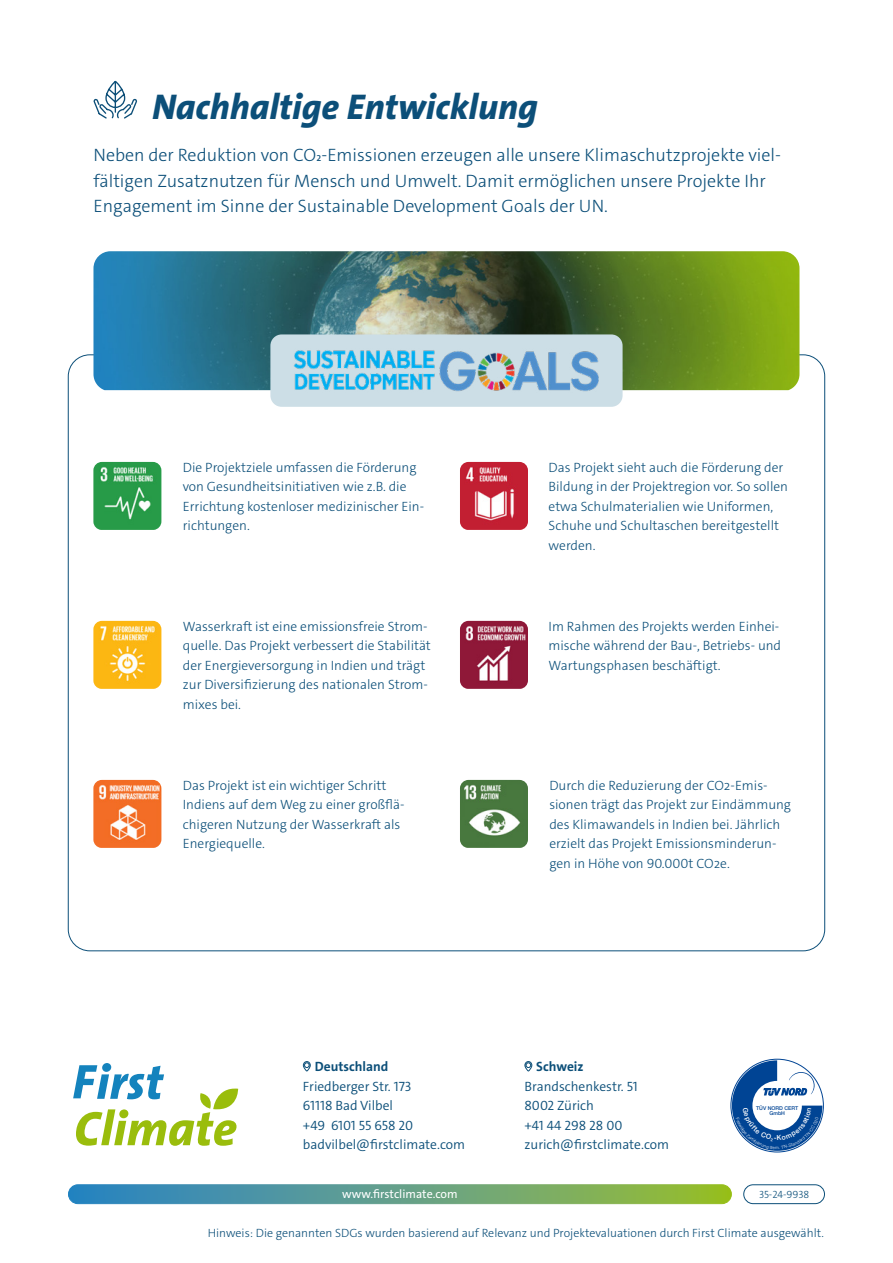
<style>
.page{position:relative;width:893px;height:1263px;background:#fff}
.page>*{position:absolute;margin:0;border:0;box-sizing:border-box;transform-origin:0 0}
.t1{font:italic 800 36px "The Sans C4 s";color:#0c4f79}
.t2{font:300 18px/25.5px "The Sans C4 s";color:#0c4f79}
.t3{font:300 13.5px/19.5px "The Sans C4 s";color:#0c4f79}
.t4{font:300 13.5px/19.5px "The Sans C4 s";color:#0c4f79}
.t5{font:700 13.5px "The Sans C4 s";color:#0c4f79}
.t6{font:300 12px "The Sans C4 s";color:#0c4f79}
.t7{font:12px "The Sans C4 s";color:#fff}
.t8{font:300 10.5px "The Sans C4 s";color:#0c4f79}
.t9{font:500 5.25px/5.2px "Helvetica Neue";color:#004494;text-align:center}
</style>
<div class="page">
<svg style="left:73px;top:1063px;width:165px;height:83px"></svg>
<svg style="left:524px;top:1061px;width:9px;height:11px"></svg>
<svg style="left:303px;top:1061px;width:8px;height:11px"></svg>
<img style="left:93px;top:251px;width:706px;height:139px">
<div style="left:270px;top:334px;width:353px;height:73px;background:#ccdee6;border-radius:11px"></div>
<img style="left:294px;top:350px;width:305px;height:41px">
<img style="left:93px;top:462px;width:68px;height:68px">
<img style="left:93px;top:780px;width:68px;height:68px">
<img style="left:93px;top:621px;width:68px;height:68px">
<img style="left:460px;top:462px;width:68px;height:68px">
<img style="left:460px;top:621px;width:68px;height:68px">
<img style="left:460px;top:780px;width:68px;height:68px">
<svg style="left:93px;top:80px;width:45px;height:39px"></svg>
<svg style="left:68px;top:1185px;width:663px;height:18px;background:#62a081"></svg>
<div style="left:68px;top:1184px;width:664px;height:20px;border:1px solid #fff;border-radius:9px"></div>
<div style="left:743px;top:1184px;width:82px;height:20px;border:1px solid #0c4f79;border-radius:9px"></div>
<svg style="left:732px;top:1060px;width:90px;height:91px"></svg>
<h1 class="t1" style="left:152px;top:83px;width:387px">Nachhaltige Entwicklung</h1>
<p class="t2" style="left:94px;top:143px;width:689px">Neben der Reduktion von CO2-Emissionen erzeugen alle unsere Klimaschutzprojekte viel&shy;fältigen Zusatznutzen für Mensch und Umwelt. Damit ermöglichen unsere Projekte Ihr<br>Engagement im Sinne der Sustainable Development Goals der UN.</p>
<p class="t3" style="left:183px;top:458px;width:243px">Die Projektziele umfassen die Förderung von Gesundheitsinitiativen wie z.B. die Errichtung kostenloser medizinischer Ein&shy;richtungen.</p>
<p class="t3" style="left:183px;top:617px;width:250px">Wasserkraft ist eine emissionsfreie Strom&shy;quelle. Das Projekt verbessert die Stabilität der Energieversorgung in Indien und trägt zur Diversifizierung des nationalen Strom&shy;mixes bei.</p>
<p class="t3" style="left:183px;top:776px;width:223px">Das Projekt ist ein wichtiger Schritt<br>Indiens auf dem Weg zu einer großflä&shy;chigeren Nutzung der Wasserkraft als<br>Energiequelle.</p>
<p class="t3" style="left:549px;top:458px;width:241px">Das Projekt sieht auch die Förderung der Bildung in der Projektregion vor. So sollen etwa Schulmaterialien wie Uniformen, Schuhe und Schultaschen bereitgestellt werden.</p>
<p class="t3" style="left:549px;top:617px;width:234px">Im Rahmen des Projekts werden Einhei&shy;mische während der Bau-, Betriebs- und<br>Wartungsphasen beschäftigt.</p>
<p class="t3" style="left:549px;top:776px;width:243px">Durch die Reduzierung der CO2-Emis&shy;sionen trägt das Projekt zur Eindämmung des Klimawandels in Indien bei. Jährlich erzielt das Projekt Emissionsminderun&shy;gen in Höhe von 90.000t CO2e.</p>
<p class="t5" style="left:315px;top:1058px;width:75px">Deutschland</p>
<p class="t4" style="left:303px;top:1076px;width:164px">Friedberger Str. 173<br>61118 Bad Vilbel<br>+49 6101 55 658 20 badvilbel@firstclimate.com</p>
<p class="t5" style="left:536px;top:1058px;width:49px">Schweiz</p>
<p class="t4" style="left:524px;top:1076px;width:146px">Brandschenkestr. 51<br>8002 Zürich<br>+41 44 298 28 00 zurich@firstclimate.com</p>
<p class="t9" style="left:756px;top:1105px;width:44px">TÜV NORD CERT<br>GmbH</p>
<p class="t7" style="left:342px;top:1186px;width:117px">www.firstclimate.com</p>
<p class="t8" style="left:759px;top:1187px;width:52px">35-24-9938</p>
<p class="t6" style="left:208px;top:1225px;width:618px">Hinweis: Die genannten SDGs wurden basierend auf Relevanz und Projektevaluationen durch First Climate ausgewählt.</p>
</div>
